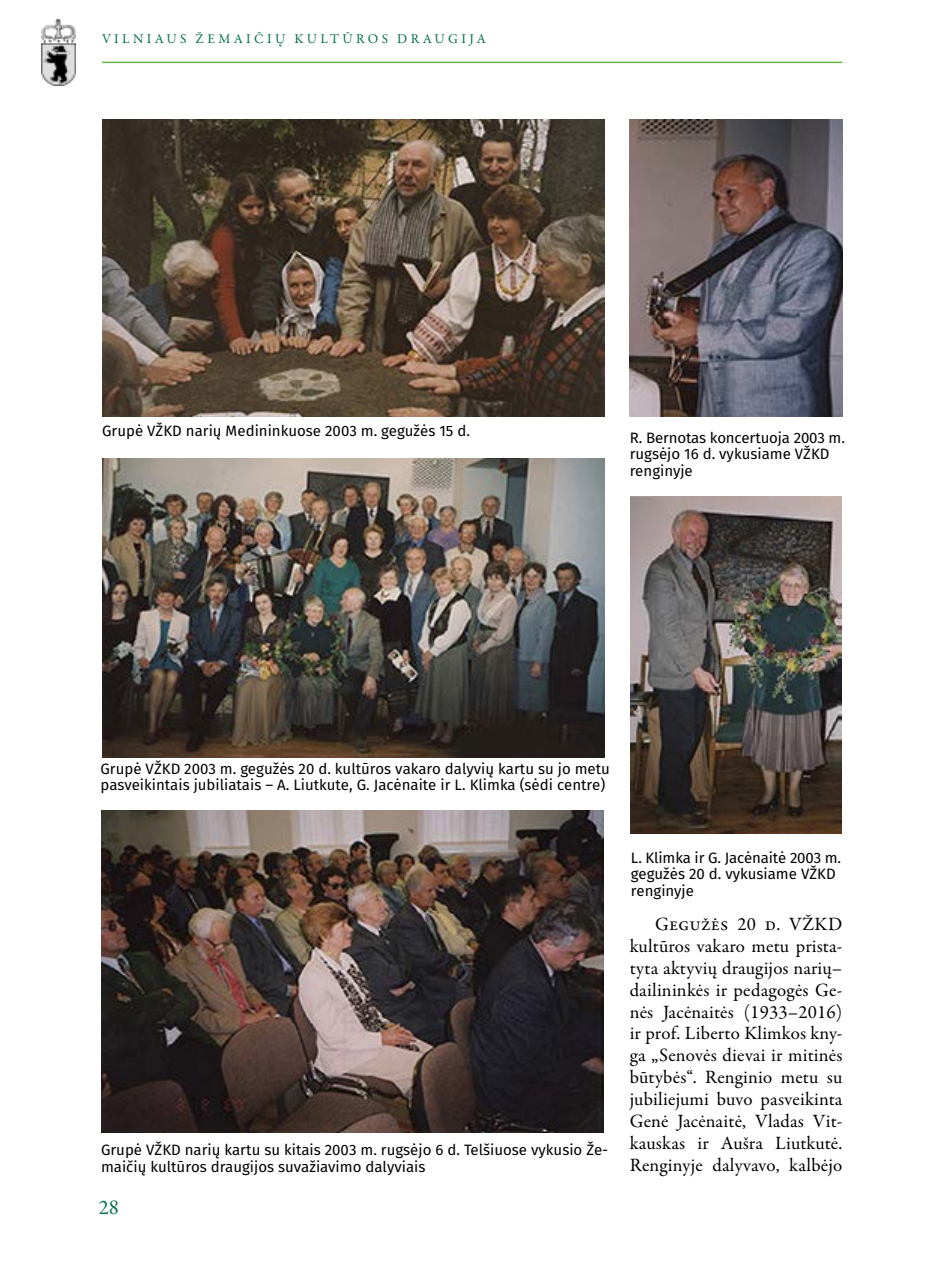
<style>
.page{position:relative;width:936px;height:1276px;background:#fff}
.page>*{position:absolute;margin:0;border:0;box-sizing:border-box;transform-origin:0 0}
.t1{font:21px "Garamond Premr Pro";color:#007045}
.t2{font:18.9px/21.9px "Garamond Premr Pro";letter-spacing:.015em;color:#000;text-align:justify}
.t3{font:15px/16.5px "Fira Sans";color:#000}
.t4{font:13.5px "Garamond Premr Pro";letter-spacing:.25em;color:#007045}
</style>
<div class="page">
<img style="left:41px;top:19px;width:35px;height:67px">
<hr style="left:102px;top:62px;width:740px;height:1px;background:#65b245">
<img style="left:102px;top:458px;width:502px;height:299px">
<img style="left:101px;top:810px;width:502px;height:322px">
<img style="left:102px;top:119px;width:502px;height:298px">
<img style="left:629px;top:119px;width:213px;height:298px">
<img style="left:630px;top:496px;width:211px;height:337px">
<p class="t4" style="left:102px;top:31px;width:385px">VILNIAUS ŽEMAIČIŲ KULTŪROS DRAUGIJA</p>
<p class="t3" style="left:102px;top:424px;width:369px">Grupė VŽKD narių Medininkuose 2003 m. gegužės 15 d.</p>
<p class="t3" style="left:629px;top:430px;width:217px">R. Bernotas koncertuoja 2003 m. rugsėjo 16 d. vykusiame VŽKD renginyje</p>
<p class="t3" style="left:100px;top:761px;width:511px">Grupė VŽKD 2003 m. gegužės 20 d. kultūros vakaro dalyvių kartu su jo metu pasveikintais jubiliatais – A. Liutkute, G. Jacėnaite ir L. Klimka (sėdi centre)</p>
<p class="t3" style="left:101px;top:1143px;width:509px">Grupė VŽKD narių kartu su kitais 2003 m. rugsėjo 6 d. Telšiuose vykusio Že&shy;maičių kultūros draugijos suvažiavimo dalyviais</p>
<h1 class="t1" style="left:99px;top:1194px;width:22px">28</h1>
<p class="t3" style="left:630px;top:850px;width:212px">L. Klimka ir G. Jacėnaitė 2003 m. gegužės 20 d. vykusiame VŽKD renginyje</p>
<p class="t2" style="left:629px;top:913px;width:214px;text-indent:26px">Gegužės 20 d. VŽKD kultūros vakaro metu prista&shy;tyta aktyvių draugijos narių– dailininkės ir pedagogės Ge&shy;nės Jacėnaitės (1933–2016) ir prof. Liberto Klimkos kny&shy;ga „Senovės dievai ir mitinės būtybės“. Renginio metu su jubiliejumi buvo pasveikinta Genė Jacėnaitė, Vladas Vit&shy;kauskas ir Aušra Liutkutė.<br>Renginyje dalyvavo, kalbėjo</p>
</div>
